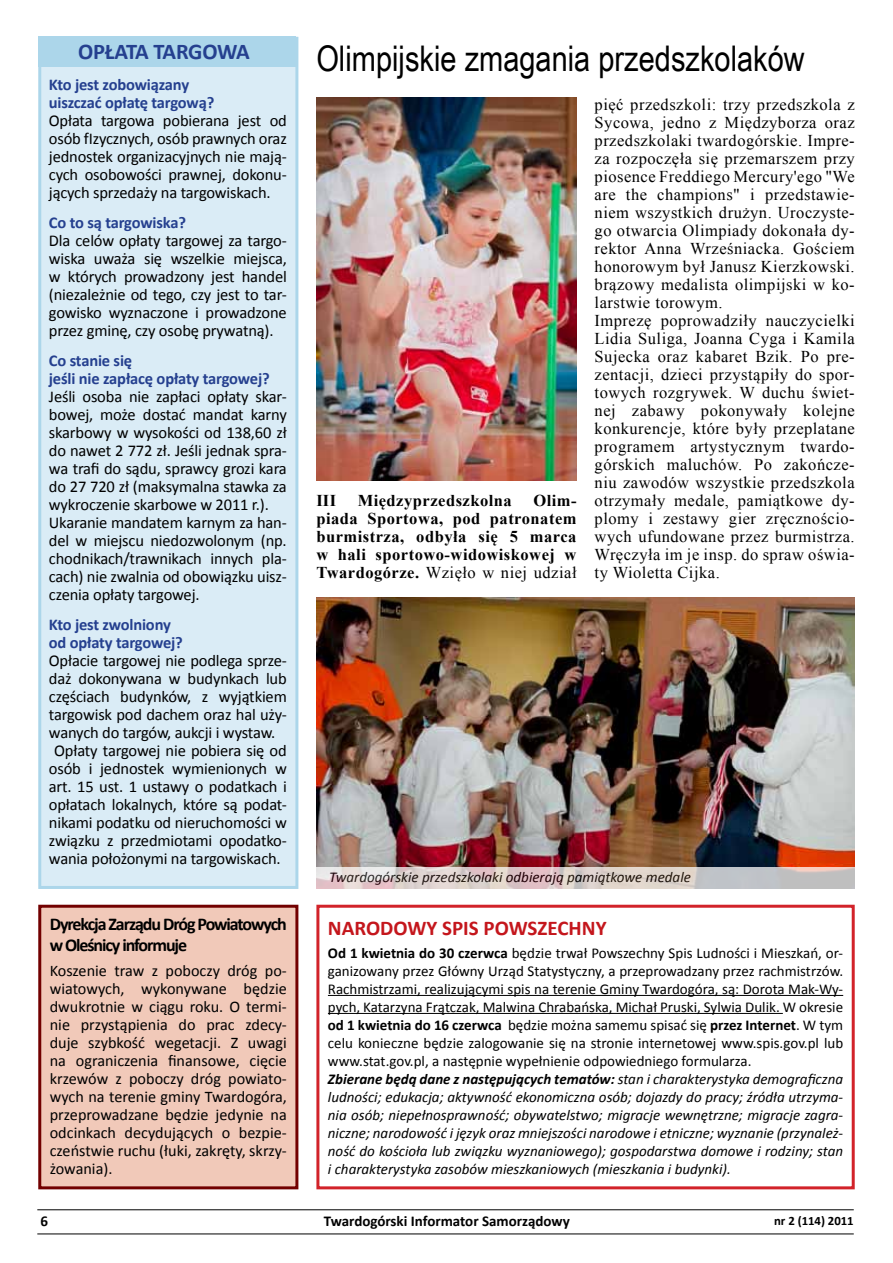
<style>
.page{position:relative;width:893px;height:1263px;background:#fff}
.page>*{position:absolute;margin:0;border:0;box-sizing:border-box;transform-origin:0 0}
.t1{font:35.4px "Arial Narrow";color:#000}
.t2{font:700 22.5px "Calibri";color:#25408f}
.t3{font:700 21px "Calibri";color:#c4161c}
.t4{font:700 18px/21px "Calibri";letter-spacing:-.06em;color:#000}
.t5{font:16.5px/18px "Calibri";letter-spacing:-.01em;color:#000;text-align:justify}
.t6{font:16.5px/18px "Times New Roman";letter-spacing:.03em;color:#000}
.t7{font:700 16.5px/18px "Times New Roman";letter-spacing:.03em;color:#000;text-align:justify}
.t8{font:700 16.5px/18px "Calibri";letter-spacing:-.01em;color:#25408f}
.t9{font:16.2px/18px "Calibri";color:#000;text-align:justify}
.t10{font:15px/18px "Calibri";color:#000}
.t11{font:italic 15px "Calibri";color:#000}
.t12{font:700 15px "Calibri";color:#000}
.t13{font:700 12.75px "Calibri";color:#000}
.s1{font-weight:400}
.s2{font-weight:700}
.s3{font-weight:700;font-style:italic}
.s4{font-style:italic}
</style>
<div class="page">
<div style="left:38px;top:37px;width:260px;height:852px;background:#daecf6;border:3px solid #acd6ea"></div>
<hr style="left:328px;top:995px;width:515px;height:1px;background:#000">
<hr style="left:328px;top:1013px;width:455px;height:1px;background:#000">
<div style="left:316px;top:905px;width:539px;height:284px;border:3px solid #d2232a"></div>
<div style="left:40px;top:906px;width:257px;height:282px;background:#f1c9b9"></div>
<div style="left:38px;top:905px;width:260px;height:284px;border:3px solid #720000"></div>
<img style="left:316px;top:597px;width:539px;height:271px">
<img style="left:316px;top:98px;width:261px;height:382px">
<div style="left:38px;top:37px;width:257px;height:30px;background:#acd6ea"></div>
<svg style="left:316px;top:868px;width:539px;height:21px;background:#d7cccb"></svg>
<hr style="left:37px;top:1233px;width:817px;height:1px;background:#000">
<hr style="left:37px;top:1209px;width:817px;height:1px;background:#000">
<h2 class="t2" style="left:78px;top:38px;width:91px">OPŁATA TARGOWA</h2>
<p class="t8" style="left:49px;top:75px;width:167px">Kto jest zobowiązany uiszczać opłatę targową?</p>
<p class="t5" style="left:49px;top:112px;width:239px">Opłata targowa pobierana jest od osób fIzycznych, osób prawnych oraz jednostek organizacyjnych nie mają&shy;cych osobowości prawnej, dokonu&shy;jących sprzedaży na targowiskach.</p>
<p class="t8" style="left:49px;top:213px;width:139px">Co to są targowiska?</p>
<p class="t5" style="left:49px;top:232px;width:239px">Dla celów opłaty targowej za targo&shy;wiska uważa się wszelkie miejsca, w których prowadzony jest handel (niezależnie od tego, czy jest to tar&shy;gowisko wyznaczone i prowadzone przez gminę, czy osobę prywatną).</p>
<p class="t8" style="left:49px;top:351px;width:222px">Co stanie się<br>jeśli nie zapłacę opłaty targowej?</p>
<p class="t5" style="left:49px;top:388px;width:239px;text-align:left">Jeśli osoba nie zapłaci opłaty skar&shy;bowej, może dostać mandat karny skarbowy w wysokości od 138,60 zł do nawet 2 772 zł. Jeśli jednak spra&shy;wa trafi do sądu, sprawcy grozi kara do 27 720 zł (maksymalna stawka za wykroczenie skarbowe w 2011 r.).<br>Ukaranie mandatem karnym za han&shy;del w miejscu niedozwolonym (np. chodnikach/trawnikach innych pla&shy;cach) nie zwalnia od obowiązku uisz&shy;czenia opłaty targowej.</p>
<p class="t8" style="left:49px;top:616px;width:136px">Kto jest zwolniony od opłaty targowej?</p>
<p class="t5" style="left:49px;top:652px;width:239px">Opłacie targowej nie podlega sprze-</p>
<p class="t5" style="left:49px;top:670px;width:239px">daż dokonywana w budynkach lub</p>
<p class="t5" style="left:49px;top:688px;width:239px">częściach budynków, z wyjątkiem</p>
<p class="t5" style="left:49px;top:706px;width:239px">targowisk pod dachem oraz hal uży-</p>
<p class="t5" style="left:49px;top:724px;width:228px">wanych do targów, aukcji i wystaw.</p>
<p class="t5" style="left:54px;top:742px;width:234px">Opłaty targowej nie pobiera się od</p>
<p class="t5" style="left:49px;top:760px;width:239px">osób i jednostek wymienionych w</p>
<p class="t5" style="left:49px;top:778px;width:239px">art. 15 ust. 1 ustawy o podatkach i</p>
<p class="t5" style="left:49px;top:796px;width:239px">opłatach lokalnych, które są podat-</p>
<p class="t5" style="left:49px;top:814px;width:239px">nikami podatku od nieruchomości w</p>
<p class="t5" style="left:49px;top:832px;width:239px">związku z przedmiotami opodatko-</p>
<p class="t5" style="left:49px;top:850px;width:233px">wania położonymi na targowiskach.</p>
<p class="t4" style="left:50px;top:913px;width:239px">Dyrekcja Zarządu Dróg Powiatowych w Oleśnicy informuje</p>
<p class="t9" style="left:50px;top:962px;width:239px">Koszenie traw z poboczy dróg po&shy;wiatowych, wykonywane będzie dwukrotnie w ciągu roku. O termi&shy;nie przystąpienia do prac zdecy&shy;duje szybkość wegetacji. Z uwagi na ograniczenia finansowe, cięcie krzewów z poboczy dróg powiato&shy;wych na terenie gminy Twardogóra, przeprowadzane będzie jedynie na odcinkach decydujących o bezpie&shy;czeństwie ruchu (łuki, zakręty, skrzy&shy;żowania).</p>
<h1 class="t1" style="left:316px;top:33px;width:490px">Olimpijskie zmagania przedszkolaków</h1>
<p class="t7" style="left:316px;top:491px;width:262px;text-indent:217px">Olim&shy;piada Sportowa, pod patronatem burmistrza, odbyła się 5 marca w hali sportowo-widowiskowej w Twardogórze. <span class="s1">Wzięło w niej udział</span></p>
<p class="t7" style="left:316px;top:491px;width:21px">III</p>
<p class="t7" style="left:358px;top:491px;width:156px">Międzyprzedszkolna</p>
<p class="t6" style="left:595px;top:95px;width:262px">pięć przedszkoli: trzy przedszkola z Sycowa, jedno z Międzyborza oraz przedszkolaki twardogórskie. Impre&shy;za rozpoczęła się przemarszem przy piosence Freddiego Mercury'ego "We are the champions" i przedstawie&shy;niem wszystkich drużyn. Uroczyste&shy;go otwarcia Olimpiady dokonała dy&shy;rektor Anna Wrześniacka. Gościem honorowym był Janusz Kierzkowski. brązowy medalista olimpijski w ko&shy;larstwie torowym.<br>Imprezę poprowadziły nauczycielki Lidia Suliga, Joanna Cyga i Kamila Sujecka oraz kabaret Bzik. Po pre&shy;zentacji, dzieci przystąpiły do spor&shy;towych rozgrywek. W duchu świet&shy;nej zabawy pokonywały kolejne konkurencje, które były przeplatane programem artystycznym twardo&shy;górskich maluchów. Po zakończe&shy;niu zawodów wszystkie przedszkola otrzymały medale, pamiątkowe dy&shy;plomy i zestawy gier zręcznościo&shy;wych ufundowane przez burmistrza.<br>Wręczyła im je insp. do spraw oświa&shy;ty Wioletta Cijka.</p>
<p class="t11" style="left:329px;top:867px;width:363px">Twardogórskie przedszkolaki odbierają pamiątkowe medale</p>
<p class="t3" style="left:328px;top:915px;width:29px">NARODOW</p>
<p class="t3" style="left:426px;top:915px;width:182px">Y SPIS POWSZECHNY</p>
<p class="t10" style="left:328px;top:944px;width:517px"><span class="s2">Od 1 kwietnia do 30 czerwca</span> będzie trwał Powszechny Spis Ludności i Mieszkań, or&shy;ganizowany przez Główny Urząd Statystyczny, a przeprowadzany przez rachmistrzów.<br>Rachmistrzami, realizującymi spis na terenie Gminy Twardogóra, są: Dorota Mak-Wy&shy;pych, Katarzyna Frątczak, Malwina Chrabańska, Michał Pruski, Sylwia Dulik. W okresie <span class="s2">od 1 kwietnia do 16 czerwca</span> będzie można samemu spisać się <span class="s2">przez Internet</span>. W tym celu konieczne będzie zalogowanie się na stronie internetowej www.spis.gov.pl lub www.stat.gov.pl, a następnie wypełnienie odpowiedniego formularza.<br><span class="s3">Zbierane będą dane z następujących tematów:</span> <span class="s4">stan i charakterystyka demograficzna ludności; edukacja; aktywność ekonomiczna osób; dojazdy do pracy; źródła utrzyma&shy;nia osób; niepełnosprawność; obywatelstwo; migracje wewnętrzne; migracje zagra&shy;niczne; narodowość i język oraz mniejszości narodowe i etniczne; wyznanie (przynależ&shy;ność do kościoła lub związku wyznaniowego); gospodarstwa domowe i rodziny; stan i charakterystyka zasobów mieszkaniowych (mieszkania i budynki).</span></p>
<p class="t12" style="left:40px;top:1212px;width:9px">6</p>
<p class="t12" style="left:324px;top:1212px;width:248px">Twardogórski Informator Samorządowy</p>
<p class="t13" style="left:774px;top:1213px;width:81px">nr 2 (114) 2011</p>
</div>
